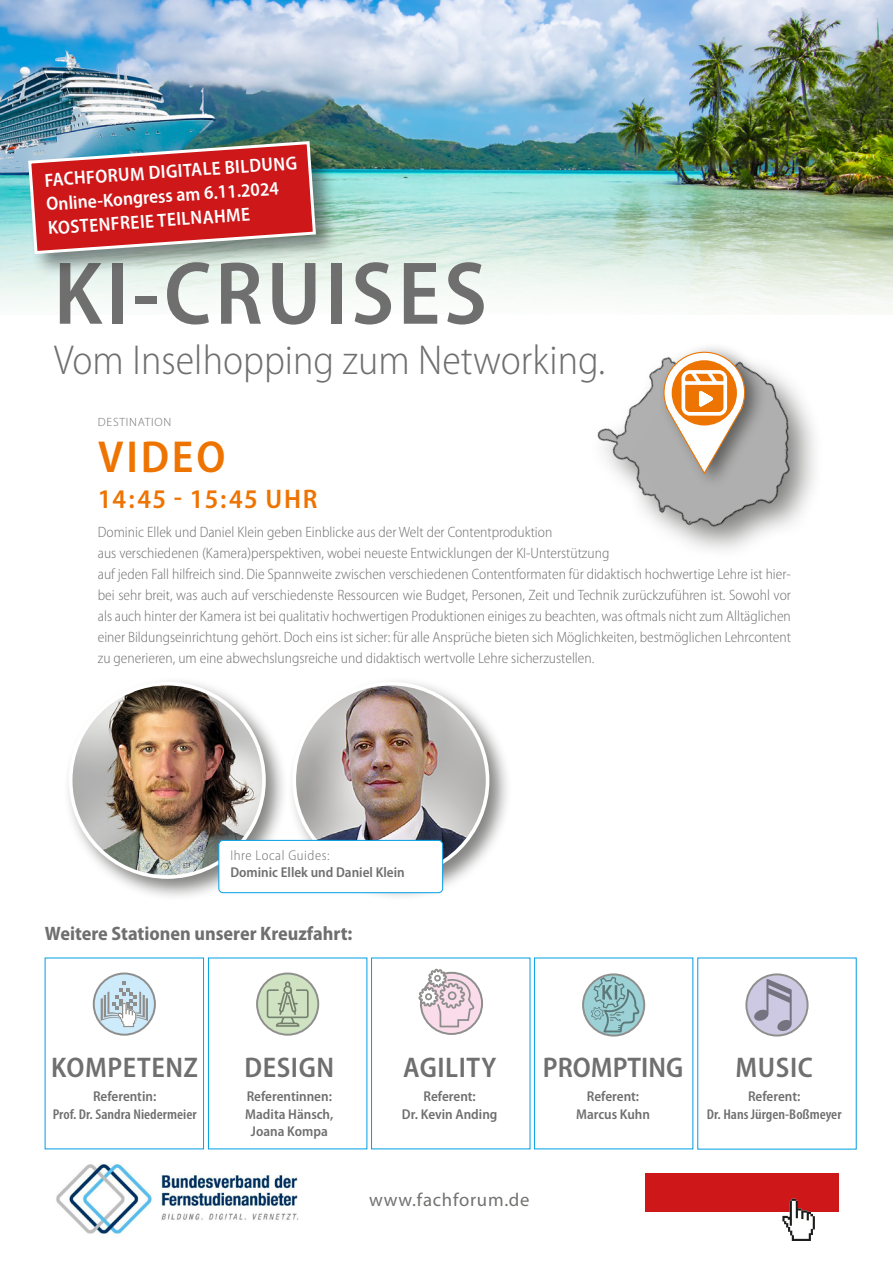
<style>
.page{position:relative;width:893px;height:1263px;background:#fff}
.page>*{position:absolute;margin:0;border:0;box-sizing:border-box;transform-origin:0 0}
.t1{font:600 semi-condensed 90px "Myriad Pro";letter-spacing:.04em;color:#706f6f}
.t2{font:600 semi-condensed 45px "Myriad Pro";letter-spacing:.06em;color:#ee7402}
.t3{font:300 semi-condensed 42px "Myriad Pro";color:#706f6f}
.t4{font:600 semi-condensed 28.5px "Myriad Pro";letter-spacing:.02em;color:#706f6f}
.t5{font:600 semi-condensed 28.5px "Myriad Pro";color:#706f6f}
.t6{font:600 semi-condensed 27px "Myriad Pro";letter-spacing:.04em;color:#ee7402}
.t7{font:700 semi-condensed 19.5px "Myriad Pro";color:#706f6f}
.t8{font:600 semi-condensed 19.05px/24px "Myriad Pro";color:#fff}
.t9{font:18.75px "Myriad Pro";letter-spacing:.04em;color:#727271}
.t10{font:300 semi-condensed 15px/21px "Myriad Pro";color:#706f6f}
.t11{font:600 semi-condensed 14.25px/17.1px "Myriad Pro";color:#706f6f;text-align:center}
.t12{font:600 condensed 14.25px "Myriad Pro";color:#706f6f;scale:1.08 1}
.t13{font:300 semi-condensed 14.1px "Myriad Pro";letter-spacing:.04em;color:#706f6f}
.t14{font:300 12px "Myriad Pro";letter-spacing:.06em;color:#706f6f}
</style>
<div class="page">
<img style="left:0;top:0;width:893px;height:304px">
<div style="left:646px;top:1173px;width:193px;height:39px;background:#cd1719"></div>
<svg style="left:782px;top:1199px;width:33px;height:42px"></svg>
<img style="left:56px;top:1163px;width:243px;height:71px">
<img style="left:503px;top:212px;width:390px;height:338px">
<div style="left:658px;top:342px;width:110px;height:149px;background:#1d1d1b;opacity:.55"></div>
<div style="left:63px;top:676px;width:226px;height:225px;background:#1d1d1b;opacity:.55"></div>
<img style="left:71px;top:684px;width:193px;height:193px;border-radius:97px">
<div style="left:69px;top:682px;width:197px;height:197px;border:4px solid #fff;border-radius:50%"></div>
<div style="left:287px;top:676px;width:225px;height:225px;background:#1d1d1b;opacity:.55"></div>
<img style="left:294px;top:685px;width:194px;height:192px">
<div style="left:219px;top:840px;width:224px;height:53px;background:#fff;border-radius:4px"></div>
<div style="left:219px;top:840px;width:224px;height:53px;border:1px solid #009fe3;border-radius:4px"></div>
<svg style="left:663px;top:351px;width:83px;height:124px"></svg>
<div style="left:26px;top:138px;width:313px;height:139px;background:#1d1d1b;opacity:.5"></div>
<svg style="left:27px;top:140px;width:291px;height:116px;background:#bd4446"></svg>
<svg style="left:94px;top:973px;width:61px;height:62px"></svg>
<div style="left:93px;top:972px;width:63px;height:64px;border:2px solid #1d1d1b;border-radius:50%"></div>
<svg style="left:101px;top:981px;width:47px;height:46px;background:#bcced7"></svg>
<svg style="left:746px;top:974px;width:62px;height:61px"></svg>
<div style="left:745px;top:973px;width:63px;height:63px;border:2px solid #1d1d1b;border-radius:50%"></div>
<svg style="left:753px;top:979px;width:39px;height:53px;background:#b2afc4"></svg>
<svg style="left:257px;top:973px;width:61px;height:62px"></svg>
<div style="left:256px;top:972px;width:63px;height:64px;border:2px solid #1d1d1b;border-radius:50%"></div>
<svg style="left:266px;top:979px;width:43px;height:48px;background:#b9caad"></svg>
<div style="left:371px;top:958px;width:159px;height:191px;border:1px solid #009fe3"></div>
<svg style="left:421px;top:973px;width:61px;height:61px"></svg>
<div style="left:420px;top:972px;width:63px;height:63px;border:2px solid #1d1d1b;border-radius:50%"></div>
<svg style="left:417px;top:957px;width:57px;height:71px"></svg>
<svg style="left:583px;top:974px;width:61px;height:61px"></svg>
<div style="left:582px;top:973px;width:63px;height:63px;border:2px solid #1d1d1b;border-radius:50%"></div>
<svg style="left:591px;top:976px;width:49px;height:56px;background:#92bcc0"></svg>
<p class="t8" style="left:44px;top:169px;width:255px;rotate:-4deg">FACHFORUM DIGITALE BILDUNG<br>Online-Kongress am 6.11.2024<br>KOSTENFREIE TEILNAHME</p>
<h1 class="t1" style="left:54px;top:244px;width:435px">KI-CRUISES</h1>
<h3 class="t3" style="left:54px;top:337px;width:553px">Vom Inselhopping zum Networking.</h3>
<p class="t14" style="left:98px;top:415px;width:75px">DESTINATION</p>
<h2 class="t2" style="left:98px;top:432px;width:129px">VIDEO</h2>
<h3 class="t6" style="left:98px;top:484px;width:221px">14:45 - 15:45 UHR</h3>
<p class="t10" style="left:98px;top:522px;width:695px">Dominic Ellek und Daniel Klein geben Einblicke aus der Welt der Contentproduktion<br>aus verschiedenen (Kamera)perspektiven, wobei neueste Entwicklungen der KI-Unterstützung<br>auf jeden Fall hilfreich sind. Die Spannweite zwischen verschiedenen Contentformaten für didaktisch hochwertige Lehre ist hier&shy;bei sehr breit, was auch auf verschiedenste Ressourcen wie Budget, Personen, Zeit und Technik zurückzuführen ist. Sowohl vor als auch hinter der Kamera ist bei qualitativ hochwertigen Produktionen einiges zu beachten, was oftmals nicht zum Alltäglichen einer Bildungseinrichtung gehört. Doch eins ist sicher: für alle Ansprüche bieten sich Möglichkeiten, bestmöglichen Lehrcontent zu generieren, um eine abwechslungsreiche und didaktisch wertvolle Lehre sicherzustellen.</p>
<p class="t13" style="left:230px;top:847px;width:101px">Ihre Local Guides:</p>
<p class="t11" style="left:230px;top:864px;width:176px">Dominic Ellek und Daniel Klein</p>
<h3 class="t7" style="left:45px;top:922px;width:309px">Weitere Stationen unserer Kreuzfahrt:</h3>
<h3 class="t4" style="left:51px;top:1051px;width:148px">KOMPETENZ</h3>
<p class="t11" style="left:93px;top:1088px;width:65px">Referentin:</p>
<p class="t12" style="left:53px;top:1106px;width:135px">Prof. Dr. Sandra Niedermeier</p>
<h3 class="t4" style="left:245px;top:1051px;width:91px">DESIGN</h3>
<p class="t11" style="left:245px;top:1088px;width:90px">Referentinnen:<br>Madita Hänsch,<br>Joana Kompa</p>
<h3 class="t4" style="left:403px;top:1051px;width:95px">AGILITY</h3>
<p class="t11" style="left:402px;top:1088px;width:97px">Referent:<br>Dr. Kevin Anding</p>
<h3 class="t5" style="left:543px;top:1051px;width:142px">PROMPTING</h3>
<p class="t11" style="left:576px;top:1088px;width:75px">Referent:<br>Marcus Kuhn</p>
<h3 class="t4" style="left:735px;top:1051px;width:79px">MUSIC</h3>
<p class="t11" style="left:748px;top:1088px;width:54px">Referent:</p>
<p class="t12" style="left:707px;top:1106px;width:126px">Dr. Hans Jürgen-Boßmeyer</p>
<p class="t9" style="left:369px;top:1189px;width:162px">www.fachforum.de</p>
</div>
